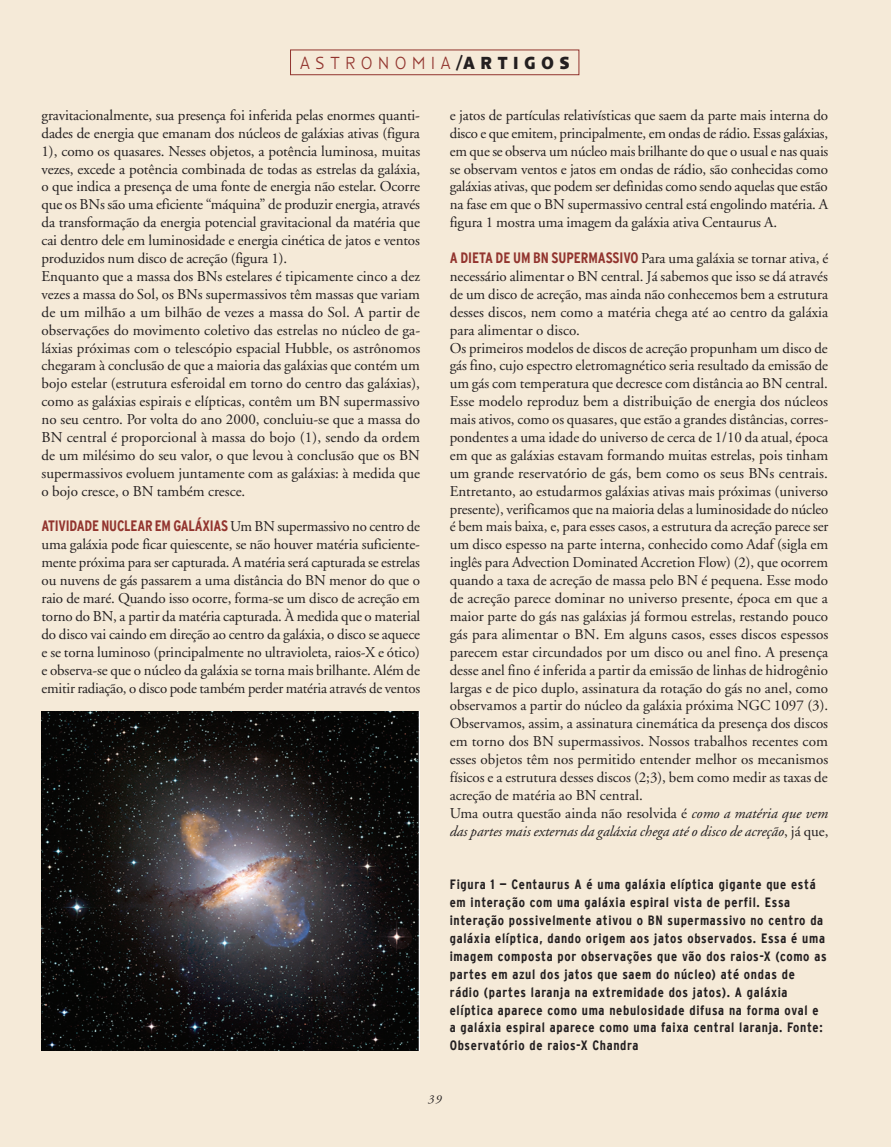
<style>
.page{position:relative;width:891px;height:1147px;background:#fff}
.page>*{position:absolute;margin:0;border:0;box-sizing:border-box;transform-origin:0 0}
.t1{font:300 18px "Anisette Petite";letter-spacing:.38em;color:#92342e;scale:.85 1}
.t2{font:15px/17.9px "Adobe Garamond";color:#231f20}
.t3{font:700 condensed 15px "Interstate";letter-spacing:-.015em;color:#92342e}
.t4{font:700 condensed 13.5px/17.9px "Interstate";letter-spacing:.05em;color:#231f20}
.t5{font:italic 12px "Adobe Garamond";color:#231f20}
.s1{font-weight:700;color:#231f20}
.s2{font-family:"Adobe Garamond";font-weight:400;font-stretch:normal;color:#231f20}
.s3{font-family:"Interstate";font-weight:700;font-stretch:condensed;color:#92342e}
.s4{font-style:italic}
</style>
<div class="page">
<div style="left:0;top:0;width:891px;height:1146px;background:#f5ead8"></div>
<div style="left:290px;top:50px;width:289px;height:25px;border:1px solid #92342e"></div>
<img style="left:42px;top:711px;width:378px;height:339px">
<p class="t1" style="left:300px;top:53px;width:318px">ASTRONOMIA<span class="s1">/ARTIGOS</span></p>
<p class="t2" style="left:42px;top:107px;width:380px">gravitacionalmente, sua presença foi inferida pelas enormes quanti&shy;dades de energia que emanam dos núcleos de galáxias ativas (figura 1), como os quasares. Nesses objetos, a potência luminosa, muitas vezes, excede a potência combinada de todas as estrelas da galáxia, o que indica a presença de uma fonte de energia não estelar. Ocorre que os BNs são uma eficiente “máquina” de produzir energia, através da transformação da energia potencial gravitacional da matéria que cai dentro dele em luminosidade e energia cinética de jatos e ventos produzidos num disco de acreção (figura 1).<br>Enquanto que a massa dos BNs estelares é tipicamente cinco a dez vezes a massa do Sol, os BNs supermassivos têm massas que variam de um milhão a um bilhão de vezes a massa do Sol. A partir de observações do movimento coletivo das estrelas no núcleo de ga&shy;láxias próximas com o telescópio espacial Hubble, os astrônomos chegaram à conclusão de que a maioria das galáxias que contém um bojo estelar (estrutura esferoidal em torno do centro das galáxias), como as galáxias espirais e elípticas, contêm um BN supermassivo no seu centro. Por volta do ano 2000, concluiu-se que a massa do BN central é proporcional à massa do bojo (1), sendo da ordem de um milésimo do seu valor, o que levou à conclusão que os BN supermassivos evoluem juntamente com as galáxias: à medida que o bojo cresce, o BN também cresce.</p>
<p class="t3" style="left:42px;top:517px;width:380px">Atividade nuclear em galáxias <span class="s2">Um BN supermassivo no centro de</span></p>
<p class="t2" style="left:42px;top:536px;width:380px;text-align:justify">uma galáxia pode ficar quiescente, se não houver matéria suficiente&shy;mente próxima para ser capturada. A matéria será capturada se estrelas ou nuvens de gás passarem a uma distância do BN menor do que o raio de maré. Quando isso ocorre, forma-se um disco de acreção em torno do BN, a partir da matéria capturada. À medida que o material do disco vai caindo em direção ao centro da galáxia, o disco se aquece e se torna luminoso (principalmente no ultravioleta, raios-X e ótico) e observa-se que o núcleo da galáxia se torna mais brilhante. Além de emitir radiação, o disco pode também perder matéria através de ventos</p>
<p class="t2" style="left:450px;top:107px;width:380px;text-align:justify">e jatos de partículas relativísticas que saem da parte mais interna do disco e que emitem, principalmente, em ondas de rádio. Essas galáxias, em que se observa um núcleo mais brilhante do que o usual e nas quais se observam ventos e jatos em ondas de rádio, são conhecidas como galáxias ativas, que podem ser definidas como sendo aquelas que estão na fase em que o BN supermassivo central está engolindo matéria. A figura 1 mostra uma imagem da galáxia ativa Centaurus A.</p>
<p class="t2" style="left:450px;top:250px;width:380px"><span class="s3">A dieta de um BN supermassivo</span> Para uma galáxia se tornar ativa, é necessário alimentar o BN central. Já sabemos que isso se dá através de um disco de acreção, mas ainda não conhecemos bem a estrutura desses discos, nem como a matéria chega até ao centro da galáxia para alimentar o disco.<br>Os primeiros modelos de discos de acreção propunham um disco de gás fino, cujo espectro eletromagnético seria resultado da emissão de um gás com temperatura que decresce com distância ao BN central.<br>Esse modelo reproduz bem a distribuição de energia dos núcleos mais ativos, como os quasares, que estão a grandes distâncias, corres&shy;pondentes a uma idade do universo de cerca de 1/10 da atual, época em que as galáxias estavam formando muitas estrelas, pois tinham um grande reservatório de gás, bem como os seus BNs centrais.<br>Entretanto, ao estudarmos galáxias ativas mais próximas (universo presente), verificamos que na maioria delas a luminosidade do núcleo é bem mais baixa, e, para esses casos, a estrutura da acreção parece ser um disco espesso na parte interna, conhecido como Adaf (sigla em inglês para Advection Dominated Accretion Flow) (2), que ocorrem quando a taxa de acreção de massa pelo BN é pequena. Esse modo de acreção parece dominar no universo presente, época em que a maior parte do gás nas galáxias já formou estrelas, restando pouco gás para alimentar o BN. Em alguns casos, esses discos espessos parecem estar circundados por um disco ou anel fino. A presença desse anel fino é inferida a partir da emissão de linhas de hidrogênio largas e de pico duplo, assinatura da rotação do gás no anel, como observamos a partir do núcleo da galáxia próxima NGC 1097 (3).<br>Observamos, assim, a assinatura cinemática da presença dos discos em torno dos BN supermassivos. Nossos trabalhos recentes com esses objetos têm nos permitido entender melhor os mecanismos físicos e a estrutura desses discos (2;3), bem como medir as taxas de acreção de matéria ao BN central.<br>Uma outra questão ainda não resolvida é <span class="s4">como a matéria que vem das partes mais externas da galáxia chega até o disco de acreção</span>, já que,</p>
<p class="t4" style="left:450px;top:875px;width:378px">Figura 1 — Centaurus A é uma galáxia elíptica gigante que está em interação com uma galáxia espiral vista de perfil. Essa interação possivelmente ativou o BN supermassivo no centro da galáxia elíptica, dando origem aos jatos observados. Essa é uma imagem composta por observações que vão dos raios-X (como as partes em azul dos jatos que saem do núcleo) até ondas de rádio (partes laranja na extremidade dos jatos). A galáxia elíptica aparece como uma nebulosidade difusa na forma oval e a galáxia espiral aparece como uma faixa central laranja. Fonte:<br>Observatório de raios-X Chandra</p>
<p class="t5" style="left:428px;top:1092px;width:15px">39</p>
</div>
